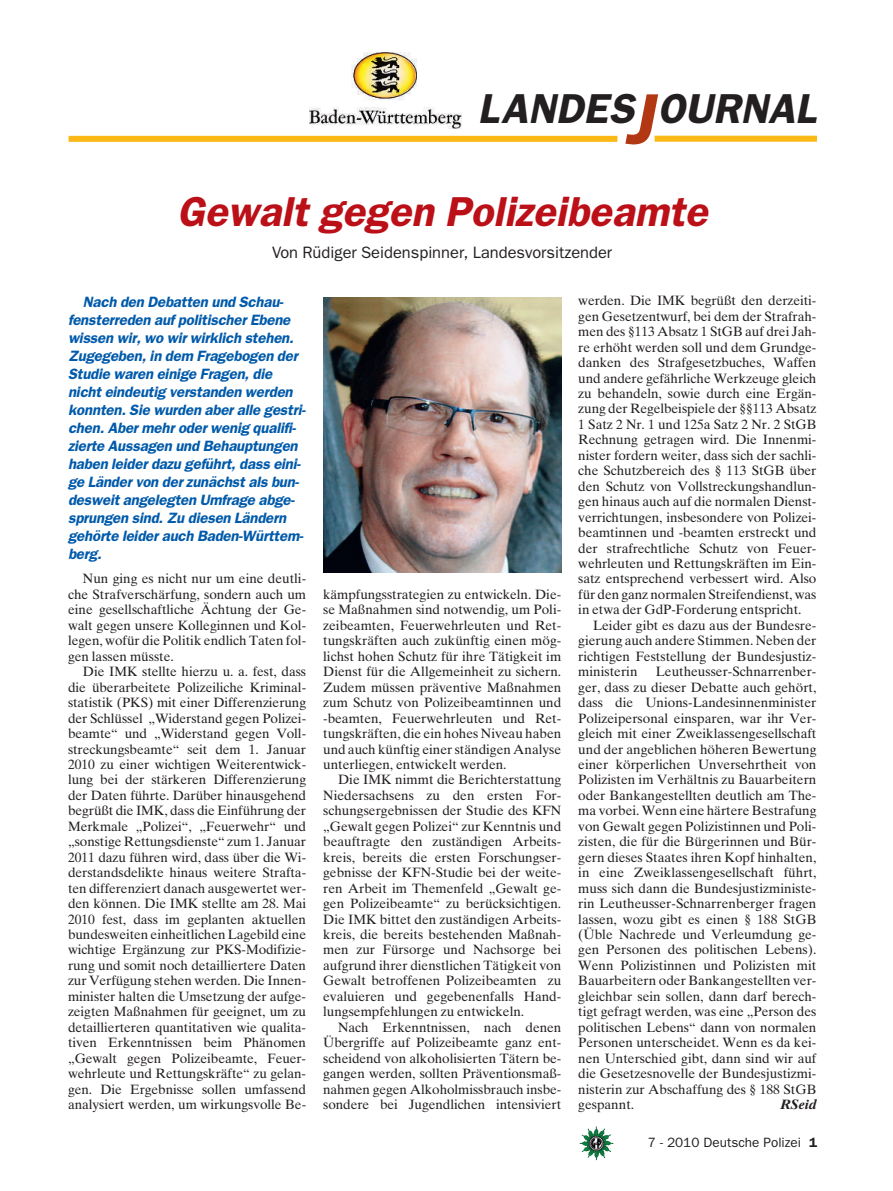
<style>
.page{position:relative;width:893px;height:1191px;background:#fff}
.page>*{position:absolute;margin:0;border:0;box-sizing:border-box;transform-origin:0 0}
.t1{font:42px "Franklin Gothic Demi Oblique OV KEWLFB";color:#bb1018}
.t2{font:42px "Franklin Gothic Demi Oblique OV KEWLFB";color:#231f20}
.t3{font:16.5px "Franklin Gothic Book OV IEWLFB";color:#231f20}
.t4{font:15px/18px "Franklin Gothic Demi Oblique OV KEWLFB";letter-spacing:-.01em;color:#015aaa}
.t5{font:13.5px/15.5px "Times Ten Roman OV EEWLFB";color:#231f20;text-align:justify}
.t6{font:13.5px "Franklin Gothic Book OV IEWLFB";color:#231f20}
.t7{font:13.5px "Times Ten Bold Italic OV GEWLFB";color:#231f20}
.s1{font-size:72px;color:#b23814}
.s2{font-family:"Franklin Gothic Demi OV HEWLFB"}
</style>
<div class="page">
<img style="left:582px;top:1128px;width:31px;height:32px">
<img style="left:309px;top:52px;width:153px;height:76px">
<div style="left:69px;top:136px;width:548px;height:6px;background:#fcb814"></div>
<div style="left:655px;top:136px;width:162px;height:6px;background:#fcb814"></div>
<img style="left:323px;top:298px;width:238px;height:274px">
<h1 class="t2" style="left:478px;top:84px;width:340px">LANDES<span class="s1">J</span>OURNAL</h1>
<h1 class="t1" style="left:177px;top:187px;width:532px">Gewalt gegen Polizeibeamte</h1>
<p class="t3" style="left:272px;top:243px;width:342px">Von Rüdiger Seidenspinner, Landesvorsitzender</p>
<p class="t4" style="left:68px;top:293px;width:239px;text-indent:15px">Nach den Debatten und Schau&shy;fensterreden auf politischer Ebene wissen wir, wo wir wirklich stehen.<br>Zugegeben, in dem Fragebogen der<br>Studie waren einige Fragen, die nicht eindeutig verstanden werden konnten. Sie wurden aber alle gestri&shy;chen. Aber mehr oder wenig qualifi&shy;zierte Aussagen und Behauptungen haben leider dazu geführt, dass eini&shy;ge Länder von der zunächst als bun&shy;desweit angelegten Umfrage abge&shy;sprungen sind. Zu diesen Ländern gehörte leider auch Baden-Württem&shy;berg.</p>
<p class="t5" style="left:68px;top:571px;width:240px;text-indent:15px">Nun ging es nicht nur um eine deutli&shy;che Strafverschärfung, sondern auch um eine gesellschaftliche Ächtung der Ge&shy;walt gegen unsere Kolleginnen und Kol&shy;legen, wofür die Politik endlich Taten fol&shy;gen lassen müsste.</p>
<p class="t5" style="left:68px;top:664px;width:240px;text-indent:15px">Die IMK stellte hierzu u. a. fest, dass die überarbeitete Polizeiliche Kriminal&shy;statistik (PKS) mit einer Differenzierung der Schlüssel „Widerstand gegen Polizei&shy;beamte“ und „Widerstand gegen Voll&shy;streckungsbeamte“ seit dem 1. Januar 2010 zu einer wichtigen Weiterentwick&shy;lung bei der stärkeren Differenzierung der Daten führte. Darüber hinausgehend begrüßt die IMK, dass die Einführung der Merkmale „Polizei“, „Feuerwehr“ und „sonstige Rettungsdienste“ zum 1. Januar 2011 dazu führen wird, dass über die Wi&shy;derstandsdelikte hinaus weitere Strafta&shy;ten differenziert danach ausgewertet wer&shy;den können. Die IMK stellte am 28. Mai 2010 fest, dass im geplanten aktuellen bundesweiten einheitlichen Lagebild eine wichtige Ergänzung zur PKS-Modifizie&shy;rung und somit noch detailliertere Daten zur Verfügung stehen werden. Die Innen&shy;minister halten die Umsetzung der aufge&shy;zeigten Maßnahmen für geeignet, um zu detaillierteren quantitativen wie qualita&shy;tiven Erkenntnissen beim Phänomen „Gewalt gegen Polizeibeamte, Feuer&shy;wehrleute und Rettungskräfte“ zu gelan&shy;gen. Die Ergebnisse sollen umfassend analysiert werden, um wirkungsvolle Be-</p>
<p class="t5" style="left:323px;top:586px;width:240px">kämpfungsstrategien zu entwickeln. Die&shy;se Maßnahmen sind notwendig, um Poli&shy;zeibeamten, Feuerwehrleuten und Ret&shy;tungskräften auch zukünftig einen mög&shy;lichst hohen Schutz für ihre Tätigkeit im Dienst für die Allgemeinheit zu sichern.<br>Zudem müssen präventive Maßnahmen zum Schutz von Polizeibeamtinnen und -beamten, Feuerwehrleuten und Ret&shy;tungskräften, die ein hohes Niveau haben und auch künftig einer ständigen Analyse unterliegen, entwickelt werden.</p>
<p class="t5" style="left:323px;top:772px;width:240px;text-indent:15px">Die IMK nimmt die Berichterstattung Niedersachsens zu den ersten For&shy;schungsergebnissen der Studie des KFN „Gewalt gegen Polizei“ zur Kenntnis und beauftragte den zuständigen Arbeits&shy;kreis, bereits die ersten Forschungser&shy;gebnisse der KFN-Studie bei der weite&shy;ren Arbeit im Themenfeld „Gewalt ge&shy;gen Polizeibeamte“ zu berücksichtigen.<br>Die IMK bittet den zuständigen Arbeits&shy;kreis, die bereits bestehenden Maßnah&shy;men zur Fürsorge und Nachsorge bei aufgrund ihrer dienstlichen Tätigkeit von Gewalt betroffenen Polizeibeamten zu evaluieren und gegebenenfalls Hand&shy;lungsempfehlungen zu entwickeln.</p>
<p class="t5" style="left:323px;top:1019px;width:240px;text-indent:15px">Nach Erkenntnissen, nach denen Übergriffe auf Polizeibeamte ganz ent&shy;scheidend von alkoholisierten Tätern be&shy;gangen werden, sollten Präventionsmaß&shy;nahmen gegen Alkoholmissbrauch insbe&shy;sondere bei Jugendlichen intensiviert</p>
<p class="t5" style="left:578px;top:293px;width:240px">werden. Die IMK begrüßt den derzeiti&shy;gen Gesetzentwurf, bei dem der Strafrah&shy;men des §113 Absatz 1 StGB auf drei Jah&shy;re erhöht werden soll und dem Grundge&shy;danken des Strafgesetzbuches, Waffen und andere gefährliche Werkzeuge gleich zu behandeln, sowie durch eine Ergän&shy;zung der Regelbeispiele der §§113 Absatz 1 Satz 2 Nr. 1 und 125a Satz 2 Nr. 2 StGB Rechnung getragen wird. Die Innenmi&shy;nister fordern weiter, dass sich der sachli&shy;che Schutzbereich des § 113 StGB über den Schutz von Vollstreckungshandlun&shy;gen hinaus auch auf die normalen Dienst&shy;verrichtungen, insbesondere von Polizei&shy;beamtinnen und -beamten erstreckt und der strafrechtliche Schutz von Feuer&shy;wehrleuten und Rettungskräften im Ein&shy;satz entsprechend verbessert wird. Also für den ganz normalen Streifendienst, was in etwa der GdP-Forderung entspricht.</p>
<p class="t5" style="left:578px;top:617px;width:240px;text-indent:15px">Leider gibt es dazu aus der Bundesre&shy;gierung auch andere Stimmen. Neben der richtigen Feststellung der Bundesjustiz&shy;ministerin</p>
<p class="t5" style="left:578px;top:664px;width:240px;text-indent:78px">Leutheusser-Schnarrenber&shy;ger, dass zu dieser Debatte auch gehört, dass die Unions-Landesinnenminister Polizeipersonal einsparen, war ihr Ver&shy;gleich mit einer Zweiklassengesellschaft und der angeblichen höheren Bewertung einer körperlichen Unversehrtheit von Polizisten im Verhältnis zu Bauarbeitern oder Bankangestellten deutlich am The&shy;ma vorbei. Wenn eine härtere Bestrafung von Gewalt gegen Polizistinnen und Poli&shy;zisten, die für die Bürgerinnen und Bür&shy;gern dieses Staates ihren Kopf hinhalten, in eine Zweiklassengesellschaft führt, muss sich dann die Bundesjustizministe&shy;rin Leutheusser-Schnarrenberger fragen lassen, wozu gibt es einen § 188 StGB (Üble Nachrede und Verleumdung ge&shy;gen Personen des politischen Lebens).<br>Wenn Polizistinnen und Polizisten mit Bauarbeitern oder Bankangestellten ver&shy;gleichbar sein sollen, dann darf berech&shy;tigt gefragt werden, was eine „Person des politischen Lebens“ dann von normalen Personen unterscheidet. Wenn es da kei&shy;nen Unterschied gibt, dann sind wir auf die Gesetzesnovelle der Bundesjustizmi&shy;nisterin zur Abschaffung des § 188 StGB gespannt.</p>
<p class="t7" style="left:780px;top:1096px;width:38px">RSeid</p>
<p class="t6" style="left:648px;top:1134px;width:171px">7 - 2010 Deutsche Polizei <span class="s2">1</span></p>
</div>
